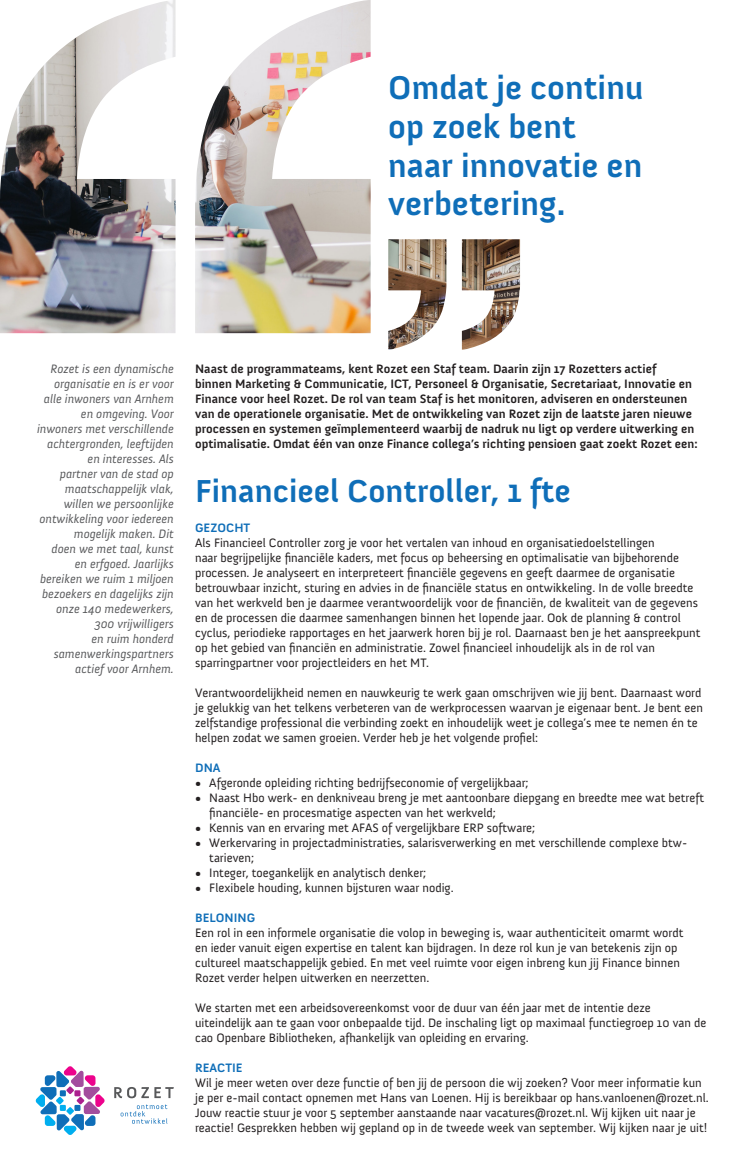
<style>
.page{position:relative;width:745px;height:1152px;background:#fff}
.page>*{position:absolute;margin:0;border:0;box-sizing:border-box;transform-origin:0 0}
.t1{font:700 33.75px/38.8px "Anivers";color:#0f6eb8}
.t2{font:700 32.5px "Anivers";color:#0f6eb8}
.t3{font:12.5px/15px "Anivers";color:#231f20}
.t4{font:700 12.5px/15px "Anivers";color:#231f20}
.t5{font:italic 12.5px/15px "Anivers";color:#57585a;text-align:right}
.t6{font:700 12.5px "Anivers";color:#0f6eb8}
</style>
<div class="page">
<img style="left:388px;top:239px;width:58px;height:111px">
<img style="left:461px;top:239px;width:58px;height:111px">
<img style="left:195px;top:0;width:175px;height:333px">
<img style="left:0;top:0;width:175px;height:333px">
<svg style="left:114px;top:1087px;width:60px;height:11px"></svg>
<svg style="left:120px;top:1104px;width:47px;height:19px"></svg>
<svg style="left:35px;top:1066px;width:70px;height:69px"></svg>
<p class="t1" style="left:388px;top:69px;width:256px">Omdat je continu op zoek bent naar innovatie en verbetering.</p>
<p class="t5" style="left:37px;top:361px;width:138px">Rozet is een dynamische organisatie en is er voor alle inwoners van Arnhem en omgeving. Voor inwoners met verschillende achtergronden, leeftijden en interesses. Als<br>partner van de stad op maatschappelijk vlak, willen we persoonlijke ontwikkeling voor iedereen mogelijk maken. Dit<br>doen we met taal, kunst en erfgoed. Jaarlijks bereiken we ruim 1 miljoen bezoekers en dagelijks zijn onze 140 medewerkers,<br>300 vrijwilligers<br>en ruim honderd samenwerkingspartners actief voor Arnhem.</p>
<p class="t4" style="left:195px;top:361px;width:503px">Naast de programmateams, kent Rozet een Staf team. Daarin zijn 17 Rozetters actief<br>binnen Marketing &amp; Communicatie, ICT, Personeel &amp; Organisatie, Secretariaat, Innovatie en Finance voor heel Rozet. De rol van team Staf is het monitoren, adviseren en ondersteunen van de operationele organisatie. Met de ontwikkeling van Rozet zijn de laatste jaren nieuwe processen en systemen geïmplementeerd waarbij de nadruk nu ligt op verdere uitwerking en optimalisatie. Omdat één van onze Finance collega’s richting pensioen gaat zoekt Rozet een:</p>
<p class="t2" style="left:195px;top:473px;width:377px">Financieel Controller, 1 fte</p>
<p class="t6" style="left:195px;top:521px;width:57px">GEZOCHT</p>
<p class="t3" style="left:195px;top:535px;width:506px">Als Financieel Controller zorg je voor het vertalen van inhoud en organisatiedoelstellingen<br>naar begrijpelijke financiële kaders, met focus op beheersing en optimalisatie van bijbehorende processen. Je analyseert en interpreteert financiële gegevens en geeft daarmee de organisatie betrouwbaar inzicht, sturing en advies in de financiële status en ontwikkeling. In de volle breedte van het werkveld ben je daarmee verantwoordelijk voor de financiën, de kwaliteit van de gegevens en de processen die daarmee samenhangen binnen het lopende jaar. Ook de planning &amp; control cyclus, periodieke rapportages en het jaarwerk horen bij je rol. Daarnaast ben je het aanspreekpunt op het gebied van financiën en administratie. Zowel financieel inhoudelijk als in de rol van sparringpartner voor projectleiders en het MT.</p>
<p class="t3" style="left:195px;top:685px;width:509px">Verantwoordelijkheid nemen en nauwkeurig te werk gaan omschrijven wie jij bent. Daarnaast word je gelukkig van het telkens verbeteren van de werkprocessen waarvan je eigenaar bent. Je bent een zelfstandige professional die verbinding zoekt en inhoudelijk weet je collega’s mee te nemen én te helpen zodat we samen groeien. Verder heb je het volgende profiel:</p>
<p class="t6" style="left:195px;top:761px;width:27px">DNA</p>
<p class="t3" style="left:195px;top:775px;width:335px">• Afgeronde opleiding richting bedrijfseconomie of vergelijkbaar;</p>
<p class="t3" style="left:209px;top:790px;width:496px;text-indent:-14px">• Naast Hbo werk- en denkniveau breng je met aantoonbare diepgang en breedte mee wat betreft financiële- en procesmatige aspecten van het werkveld;</p>
<p class="t3" style="left:195px;top:820px;width:341px">• Kennis van en ervaring met AFAS of vergelijkbare ERP software;</p>
<p class="t3" style="left:209px;top:835px;width:479px;text-indent:-14px">• Werkervaring in projectadministraties, salarisverwerking en met verschillende complexe btw&shy;tarieven;</p>
<p class="t3" style="left:195px;top:865px;width:232px">• Integer, toegankelijk en analytisch denker;</p>
<p class="t3" style="left:195px;top:880px;width:260px">• Flexibele houding, kunnen bijsturen waar nodig.</p>
<p class="t6" style="left:195px;top:911px;width:62px">BELONING</p>
<p class="t3" style="left:195px;top:925px;width:489px">Een rol in een informele organisatie die volop in beweging is, waar authenticiteit omarmt wordt en ieder vanuit eigen expertise en talent kan bijdragen. In deze rol kun je van betekenis zijn op cultureel maatschappelijk gebied. En met veel ruimte voor eigen inbreng kun jij Finance binnen Rozet verder helpen uitwerken en neerzetten.</p>
<p class="t3" style="left:195px;top:1000px;width:512px">We starten met een arbeidsovereenkomst voor de duur van één jaar met de intentie deze uiteindelijk aan te gaan voor onbepaalde tijd. De inschaling ligt op maximaal functiegroep 10 van de cao Openbare Bibliotheken, afhankelijk van opleiding en ervaring.</p>
<p class="t6" style="left:195px;top:1061px;width:49px">REACTIE</p>
<p class="t3" style="left:195px;top:1075px;width:515px">Wil je meer weten over deze functie of ben jij de persoon die wij zoeken? Voor meer informatie kun je per e-mail contact opnemen met Hans van Loenen. Hij is bereikbaar op hans.vanloenen@rozet.nl.<br>Jouw reactie stuur je voor 5 september aanstaande naar vacatures@rozet.nl. Wij kijken uit naar je reactie! Gesprekken hebben wij gepland op in de tweede week van september. Wij kijken naar je uit!</p>
</div>
